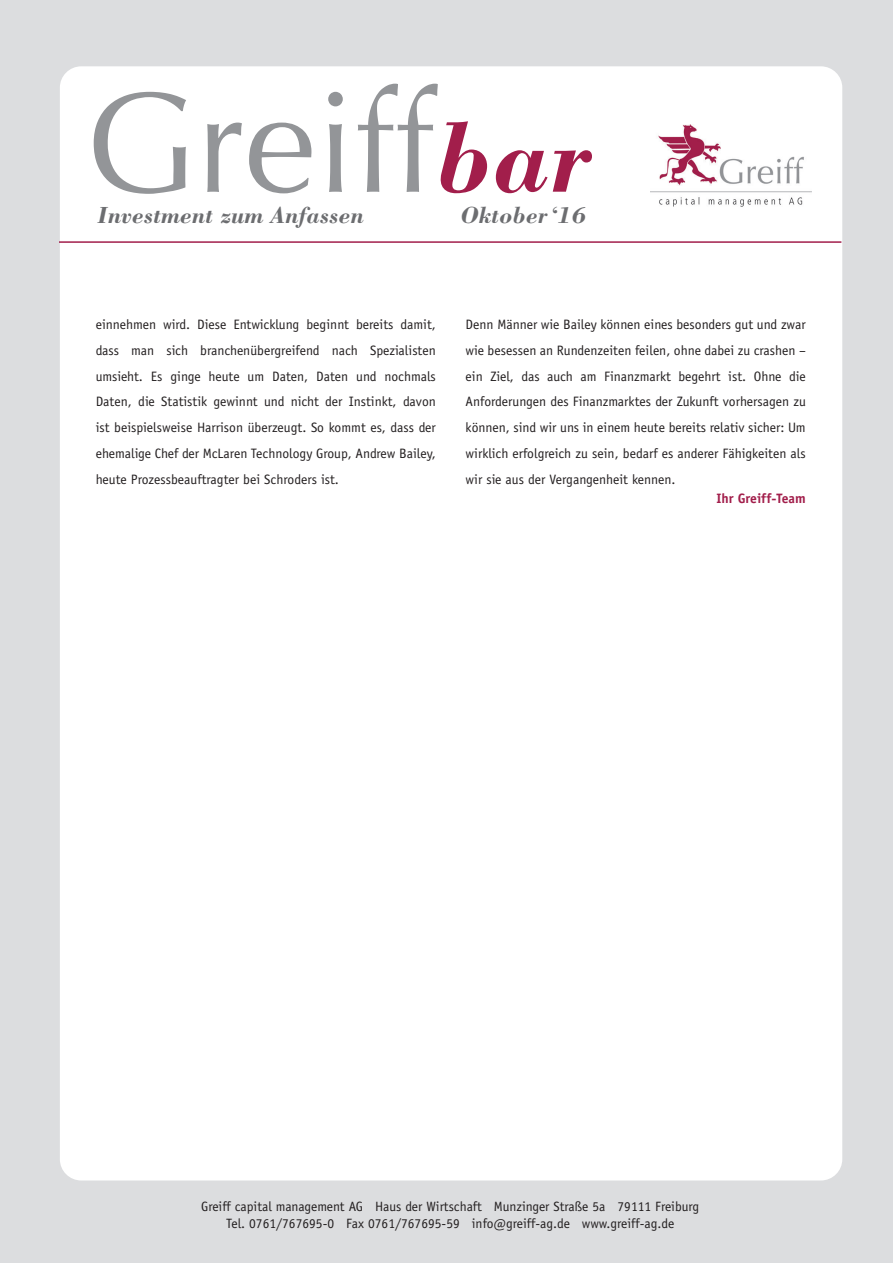
<style>
.page{position:relative;width:893px;height:1263px;background:#dcdddf}
.page>*{position:absolute;margin:0;border:0;box-sizing:border-box;transform-origin:0 0}
.t1{font:italic 700 24px "Bodoni";color:#6c6d70}
.t2{font:13.65px/25.8px "Officina Sans";color:#231f20;text-align:justify}
.t3{font:700 13.65px "Officina Sans";color:#a21e4b}
.Copy_Officina{font:13.5px "Officina Sans";color:#231f20}
</style>
<div class="page">
<div style="left:60px;top:66px;width:782px;height:1114px;background:#fff;border-radius:21px"></div>
<svg style="left:94px;top:92px;width:92px;height:102px"></svg>
<svg style="left:207px;top:123px;width:35px;height:69px"></svg>
<svg style="left:249px;top:123px;width:62px;height:70px"></svg>
<svg style="left:328px;top:92px;width:15px;height:100px"></svg>
<svg style="left:358px;top:84px;width:129px;height:109px"></svg>
<svg style="left:496px;top:150px;width:96px;height:43px"></svg>
<img style="left:651px;top:124px;width:160px;height:83px">
<hr style="left:59px;top:241px;width:782px;height:2px;background:#a21e4b">
<p class="t1" style="left:97px;top:201px;width:268px">Investment zum Anfassen</p>
<p class="t1" style="left:461px;top:201px;width:127px">Oktober‘16</p>
<p class="t2" style="left:96px;top:312px;width:342px">einnehmen wird. Diese Entwicklung beginnt bereits damit, dass man sich branchenübergreifend nach Spezialisten umsieht. Es ginge heute um Daten, Daten und nochmals Daten, die Statistik gewinnt und nicht der Instinkt, davon ist beispielsweise Harrison überzeugt. So kommt es, dass der ehemalige Chef der McLaren Technology Group, Andrew Bailey, heute Prozessbeauftragter bei Schroders ist.</p>
<p class="t2" style="left:466px;top:312px;width:342px">Denn Männer wie Bailey können eines besonders gut und zwar wie besessen an Rundenzeiten feilen, ohne dabei zu crashen – ein Ziel, das auch am Finanzmarkt begehrt ist. Ohne die Anforderungen des Finanzmarktes der Zukunft vorhersagen zu können, sind wir uns in einem heute bereits relativ sicher: Um wirklich erfolgreich zu sein, bedarf es anderer Fähigkeiten als wir sie aus der Vergangenheit kennen.</p>
<p class="t3" style="left:716px;top:490px;width:91px">Ihr Greiff-Team</p>
<p class="Copy_Officina" style="left:201px;top:1199px;width:500px">Greiff capital management AG Haus der Wirtschaft Munzinger Straße 5a 79111 Freiburg</p>
<p class="Copy_Officina" style="left:226px;top:1215px;width:450px">Tel. 0761/767695-0 Fax 0761/767695-59 info@greiff-ag.de www.greiff-ag.de</p>
</div>
